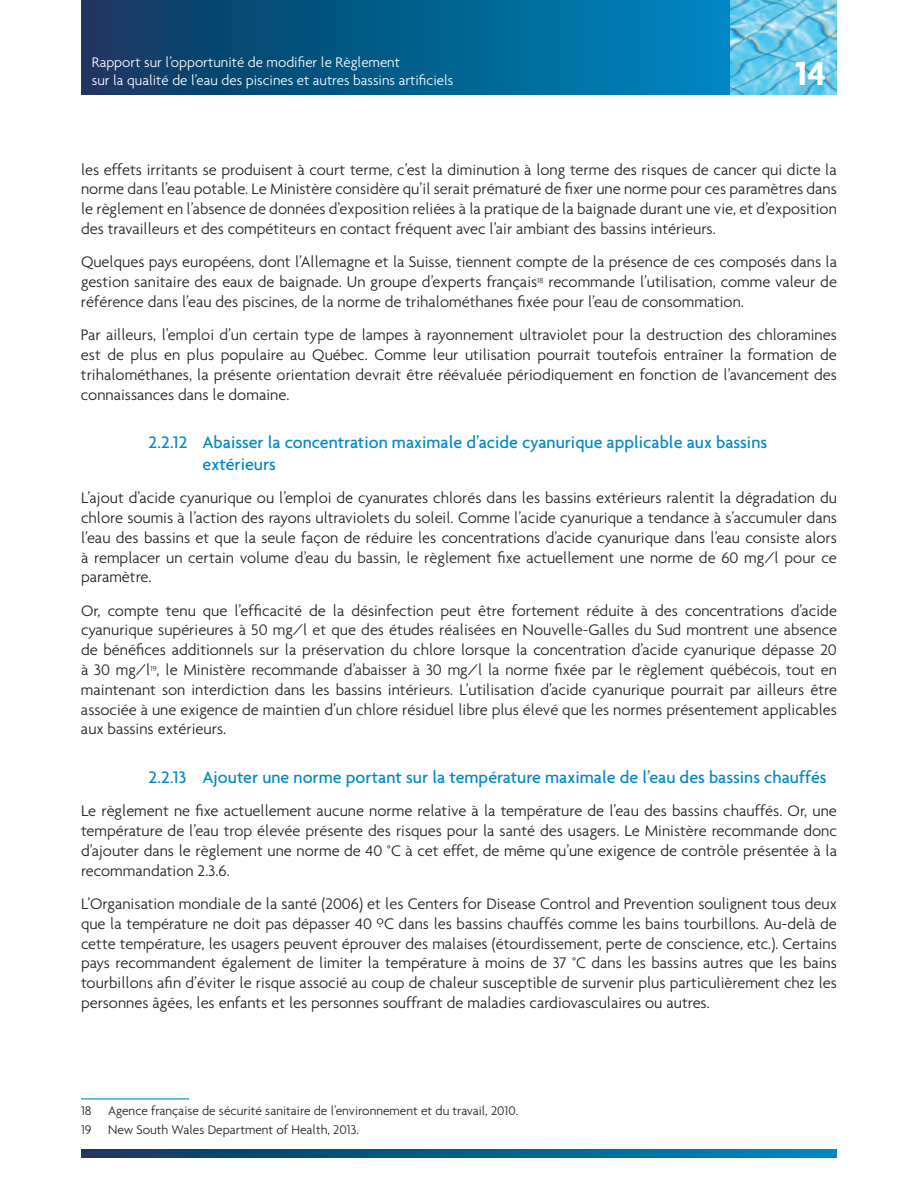
<style>
.page{position:relative;width:918px;height:1188px;background:#fff}
.page>*{position:absolute;margin:0;border:0;box-sizing:border-box;transform-origin:0 0}
.t1{font:700 36px "Agenda";color:#fff}
.t2{font:500 18px/21.6px "Agenda";color:#0089c6}
.t3{font:300 16.5px/19.8px "Agenda";color:#231f20;text-align:justify}
.t4{font:300 15px/18px "Agenda";color:#fff}
.t5{font:300 13.5px/18.9px "Agenda";color:#231f20}
</style>
<div class="page">
<svg style="left:81px;top:0;width:649px;height:94px;background:#045e8d"></svg>
<svg style="left:81px;top:1149px;width:755px;height:9px;background:#045e8d"></svg>
<img style="left:730px;top:0;width:106px;height:94px">
<hr style="left:81px;top:1098px;width:108px;height:1px;background:#0089c6">
<p class="t4" style="left:92px;top:53px;width:363px">Rapport sur l’opportunité de modifier le Règlement<br>sur la qualité de l’eau des piscines et autres bassins artificiels</p>
<h1 class="t1" style="left:795px;top:51px;width:33px">14</h1>
<p class="t3" style="left:81px;top:159px;width:757px">les effets irritants se produisent à court terme, c’est la diminution à long terme des risques de cancer qui dicte la norme dans l’eau potable. Le Ministère considère qu’il serait prématuré de fixer une norme pour ces paramètres dans le règlement en l’absence de données d’exposition reliées à la pratique de la baignade durant une vie, et d’exposition des travailleurs et des compétiteurs en contact fréquent avec l’air ambiant des bassins intérieurs.</p>
<p class="t3" style="left:81px;top:252px;width:758px">Quelques pays européens, dont l’Allemagne et la Suisse, tiennent compte de la présence de ces composés dans la gestion sanitaire des eaux de baignade. Un groupe d’experts français<sup>18</sup> recommande l’utilisation, comme valeur de référence dans l’eau des piscines, de la norme de trihalométhanes fixée pour l’eau de consommation.</p>
<p class="t3" style="left:81px;top:325px;width:758px">Par ailleurs, l’emploi d’un certain type de lampes à rayonnement ultraviolet pour la destruction des chloramines est de plus en plus populaire au Québec. Comme leur utilisation pourrait toutefois entraîner la formation de trihalométhanes, la présente orientation devrait être réévaluée périodiquement en fonction de l’avancement des connaissances dans le domaine.</p>
<p class="t2" style="left:202px;top:431px;width:566px;text-indent:-54px">2.2.12 Abaisser la concentration maximale d’acide cyanurique applicable aux bassins extérieurs</p>
<p class="t3" style="left:81px;top:488px;width:758px">L’ajout d’acide cyanurique ou l’emploi de cyanurates chlorés dans les bassins extérieurs ralentit la dégradation du chlore soumis à l’action des rayons ultraviolets du soleil. Comme l’acide cyanurique a tendance à s’accumuler dans l’eau des bassins et que la seule façon de réduire les concentrations d’acide cyanurique dans l’eau consiste alors à remplacer un certain volume d’eau du bassin, le règlement fixe actuellement une norme de 60 mg/l pour ce paramètre.</p>
<p class="t3" style="left:81px;top:600px;width:758px">Or, compte tenu que l’efficacité de la désinfection peut être fortement réduite à des concentrations d’acide cyanurique supérieures à 50 mg/l et que des études réalisées en Nouvelle-Galles du Sud montrent une absence de bénéfices additionnels sur la préservation du chlore lorsque la concentration d’acide cyanurique dépasse 20 à 30 mg/l<sup>19</sup>, le Ministère recommande d’abaisser à 30 mg/l la norme fixée par le règlement québécois, tout en maintenant son interdiction dans les bassins intérieurs. L’utilisation d’acide cyanurique pourrait par ailleurs être associée à une exigence de maintien d’un chlore résiduel libre plus élevé que les normes présentement applicables aux bassins extérieurs.</p>
<p class="t2" style="left:148px;top:766px;width:680px">2.2.13 Ajouter une norme portant sur la température maximale de l’eau des bassins chauffés</p>
<p class="t3" style="left:81px;top:801px;width:758px">Le règlement ne fixe actuellement aucune norme relative à la température de l’eau des bassins chauffés. Or, une température de l’eau trop élevée présente des risques pour la santé des usagers. Le Ministère recommande donc d’ajouter dans le règlement une norme de 40 °C à cet effet, de même qu’une exigence de contrôle présentée à la recommandation 2.3.6.</p>
<p class="t3" style="left:81px;top:894px;width:758px">L’Organisation mondiale de la santé (2006) et les Centers for Disease Control and Prevention soulignent tous deux que la température ne doit pas dépasser 40 ºC dans les bassins chauffés comme les bains tourbillons. Au-delà de cette température, les usagers peuvent éprouver des malaises (étourdissement, perte de conscience, etc.). Certains pays recommandent également de limiter la température à moins de 37 °C dans les bassins autres que les bains tourbillons afin d’éviter le risque associé au coup de chaleur susceptible de survenir plus particulièrement chez les personnes âgées, les enfants et les personnes souffrant de maladies cardiovasculaires ou autres.</p>
<p class="t5" style="left:81px;top:1101px;width:439px">18 Agence française de sécurité sanitaire de l’environnement et du travail, 2010.<br>19 New South Wales Department of Health, 2013.</p>
</div>
